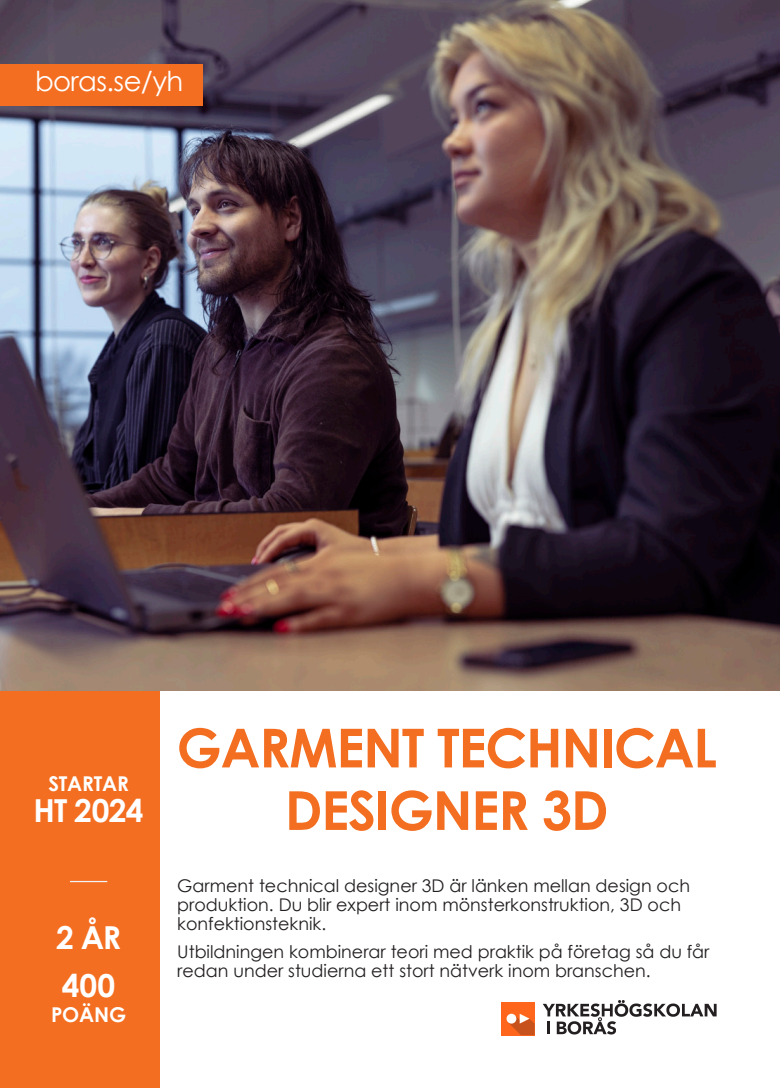
<style>
.page{position:relative;width:780px;height:1088px;background:#fff}
.page>*{position:absolute;margin:0;border:0;box-sizing:border-box;transform-origin:0 0}
.t1{font:700 53.75px/62.5px "Century Gothic";letter-spacing:-.02em;color:#f36e21;text-align:center}
.t2{font:700 31.62px "Century Gothic";letter-spacing:-.02em;color:#fff}
.t3{font:27.5px "Century Gothic";letter-spacing:-.02em;color:#fff}
.t4{font:700 20.38px "Century Gothic";letter-spacing:-.01em;color:#fff}
.t5{font:17.5px/18.8px "Century Gothic";color:#231f20}
</style>
<div class="page">
<div style="left:0;top:673px;width:159px;height:415px;background:#f36e21"></div>
<hr style="left:70px;top:881px;width:37px;height:1px;background:#f2f3f4">
<img style="left:0;top:0;width:780px;height:691px">
<div style="left:0;top:64px;width:202px;height:42px;background:#f36e21"></div>
<div style="left:501px;top:1002px;width:33px;height:33px;background:#ff661c"></div>
<svg style="left:508px;top:1014px;width:26px;height:21px"></svg>
<div style="left:506px;top:1014px;width:10px;height:9px;background:#fff;border-radius:50%"></div>
<svg style="left:543px;top:1000px;width:173px;height:34px"></svg>
<p class="t3" style="left:35px;top:62px;width:150px">boras.se/yh</p>
<p class="t4" style="left:48px;top:768px;width:82px">STARTAR</p>
<p class="t2" style="left:34px;top:787px;width:112px">HT 2024</p>
<p class="t2" style="left:56px;top:914px;width:67px">2 ÅR</p>
<p class="t2" style="left:62px;top:961px;width:55px">400</p>
<p class="t4" style="left:51px;top:999px;width:77px">POÄNG</p>
<p class="t1" style="left:176px;top:714px;width:542px">GARMENT TECHNICAL<br>DESIGNER 3D</p>
<p class="t5" style="left:177px;top:876px;width:514px">Garment technical designer 3D är länken mellan design och produktion. Du blir expert inom mönsterkonstruktion, 3D och konfektionsteknik.</p>
<p class="t5" style="left:177px;top:942px;width:533px">Utbildningen kombinerar teori med praktik på företag så du får redan under studierna ett stort nätverk inom branschen.</p>
</div>
